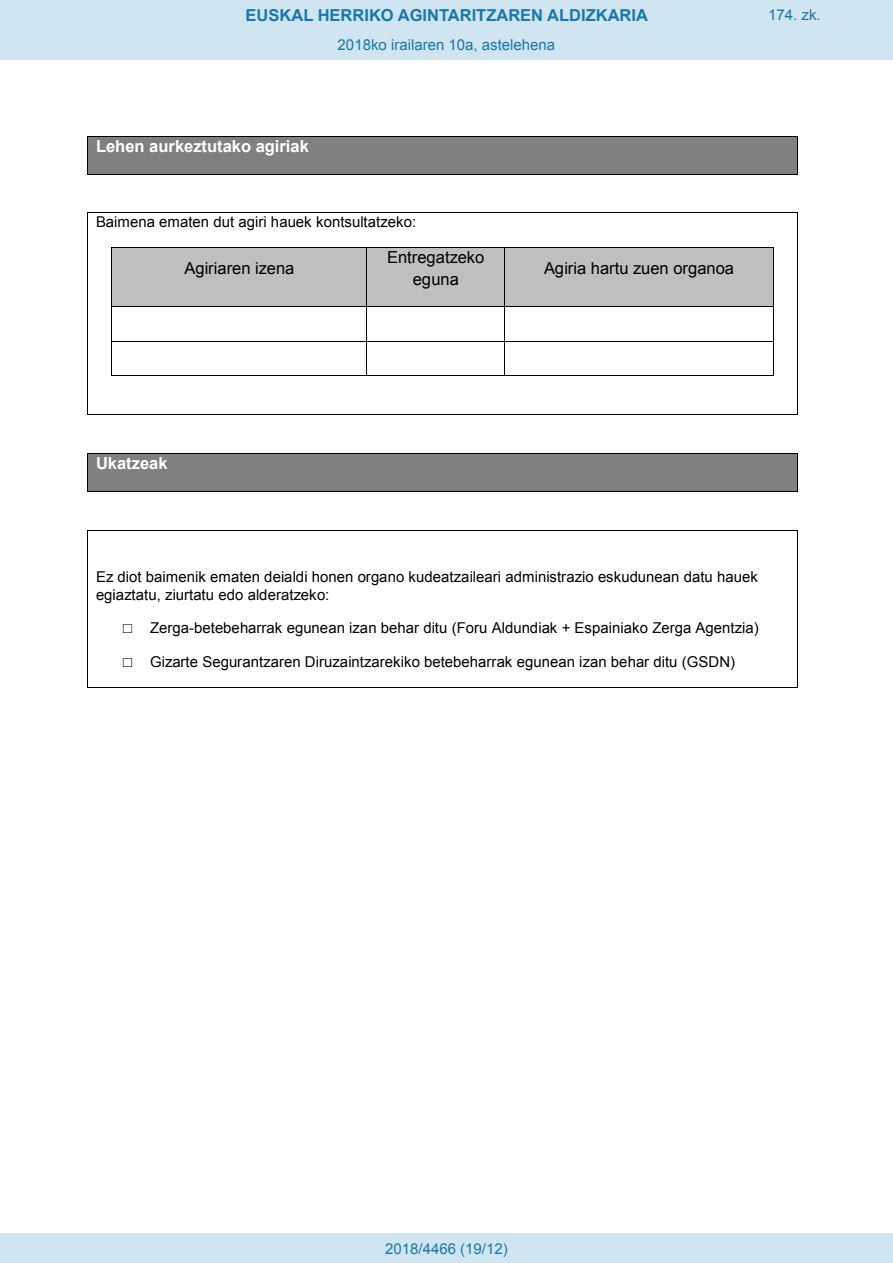
<style>
.page{position:relative;width:893px;height:1263px;background:#fff}
.page>*{position:absolute;margin:0;border:0;box-sizing:border-box;transform-origin:0 0}
.t1{font:16.5px/21.8px "Arial";color:#000;text-align:center}
.t2{font:700 16.5px "Arial";color:#1879ad}
.t3{font:700 16.5px "Arial";color:#fff}
.t4{font:15px/17.2px "Arial";color:#000}
.Paginacion_Centro{font:15px "Arial";color:#1879ad}
.s1{font-family:"Courier New"}
</style>
<div class="page">
<div style="left:88px;top:137px;width:709px;height:37px;background:#808080"></div>
<hr style="left:88px;top:136px;width:709px;height:1px;background:#000">
<hr style="left:88px;top:137px;width:1px;height:37px;background:#000">
<hr style="left:88px;top:174px;width:709px;height:1px;background:#000">
<hr style="left:797px;top:137px;width:1px;height:37px;background:#000">
<div style="left:112px;top:248px;width:255px;height:58px;background:#bfbfbf"></div>
<div style="left:367px;top:248px;width:137px;height:58px;background:#bfbfbf"></div>
<div style="left:505px;top:248px;width:268px;height:58px;background:#bfbfbf"></div>
<hr style="left:112px;top:247px;width:255px;height:1px;background:#000">
<hr style="left:367px;top:247px;width:138px;height:1px;background:#000">
<hr style="left:505px;top:247px;width:268px;height:1px;background:#000">
<hr style="left:111px;top:248px;width:1px;height:58px;background:#000">
<hr style="left:367px;top:248px;width:1px;height:58px;background:#000">
<hr style="left:505px;top:248px;width:1px;height:58px;background:#000">
<hr style="left:773px;top:248px;width:1px;height:58px;background:#000">
<hr style="left:112px;top:306px;width:255px;height:1px;background:#000">
<hr style="left:367px;top:306px;width:138px;height:1px;background:#000">
<hr style="left:505px;top:306px;width:268px;height:1px;background:#000">
<hr style="left:111px;top:307px;width:1px;height:34px;background:#000">
<hr style="left:367px;top:307px;width:1px;height:34px;background:#000">
<hr style="left:505px;top:307px;width:1px;height:34px;background:#000">
<hr style="left:773px;top:307px;width:1px;height:34px;background:#000">
<hr style="left:112px;top:341px;width:255px;height:1px;background:#000">
<hr style="left:367px;top:341px;width:138px;height:1px;background:#000">
<hr style="left:505px;top:341px;width:268px;height:1px;background:#000">
<hr style="left:111px;top:342px;width:1px;height:33px;background:#000">
<hr style="left:112px;top:375px;width:255px;height:1px;background:#000">
<hr style="left:367px;top:342px;width:1px;height:33px;background:#000">
<hr style="left:367px;top:375px;width:138px;height:1px;background:#000">
<hr style="left:505px;top:342px;width:1px;height:33px;background:#000">
<hr style="left:505px;top:375px;width:268px;height:1px;background:#000">
<hr style="left:773px;top:342px;width:1px;height:33px;background:#000">
<hr style="left:88px;top:213px;width:709px;height:1px;background:#000">
<hr style="left:88px;top:213px;width:1px;height:201px;background:#000">
<hr style="left:88px;top:414px;width:709px;height:1px;background:#000">
<hr style="left:797px;top:213px;width:1px;height:201px;background:#000">
<div style="left:88px;top:454px;width:709px;height:37px;background:#808080"></div>
<hr style="left:88px;top:453px;width:709px;height:1px;background:#000">
<hr style="left:88px;top:454px;width:1px;height:37px;background:#000">
<hr style="left:88px;top:491px;width:709px;height:1px;background:#000">
<hr style="left:797px;top:454px;width:1px;height:37px;background:#000">
<hr style="left:88px;top:530px;width:709px;height:1px;background:#000">
<hr style="left:88px;top:530px;width:1px;height:157px;background:#000">
<hr style="left:88px;top:687px;width:709px;height:1px;background:#000">
<hr style="left:797px;top:530px;width:1px;height:157px;background:#000">
<div style="left:0;top:0;width:893px;height:60px;background:#d0e5f0"></div>
<div style="left:0;top:1233px;width:893px;height:30px;background:#d0e5f0"></div>
<p class="t2" style="left:246px;top:4px;width:404px">EUSKAL HERRIKO AGINTARITZAREN ALDIZKARIA</p>
<p class="Paginacion_Centro" style="left:768px;top:5px;width:54px">174. zk.</p>
<p class="Paginacion_Centro" style="left:338px;top:35px;width:219px">2018ko irailaren 10a, astelehena</p>
<p class="t3" style="left:96px;top:135px;width:214px">Lehen aurkeztutako agiriak</p>
<p class="t4" style="left:96px;top:213px;width:322px">Baimena ematen dut agiri hauek kontsultatzeko:</p>
<p class="t1" style="left:184px;top:257px;width:111px">Agiriaren izena</p>
<p class="t1" style="left:387px;top:247px;width:99px">Entregatzeko eguna</p>
<p class="t1" style="left:544px;top:257px;width:191px">Agiria hartu zuen organoa</p>
<p class="t3" style="left:96px;top:452px;width:73px">Ukatzeak</p>
<p class="t4" style="left:96px;top:569px;width:663px">Ez diot baimenik ematen deialdi honen organo kudeatzaileari administrazio eskudunean datu hauek egiaztatu, ziurtatu edo alderatzeko:</p>
<p class="t4" style="left:123px;top:620px;width:637px"><span class="s1">□</span> Zerga-betebeharrak egunean izan behar ditu (Foru Aldundiak + Espainiako Zerga Agentzia)</p>
<p class="t4" style="left:123px;top:653px;width:614px"><span class="s1">□</span> Gizarte Segurantzaren Diruzaintzarekiko betebeharrak egunean izan behar ditu (GSDN)</p>
<p class="Paginacion_Centro" style="left:385px;top:1238px;width:124px">2018/4466 (19/12)</p>
</div>
